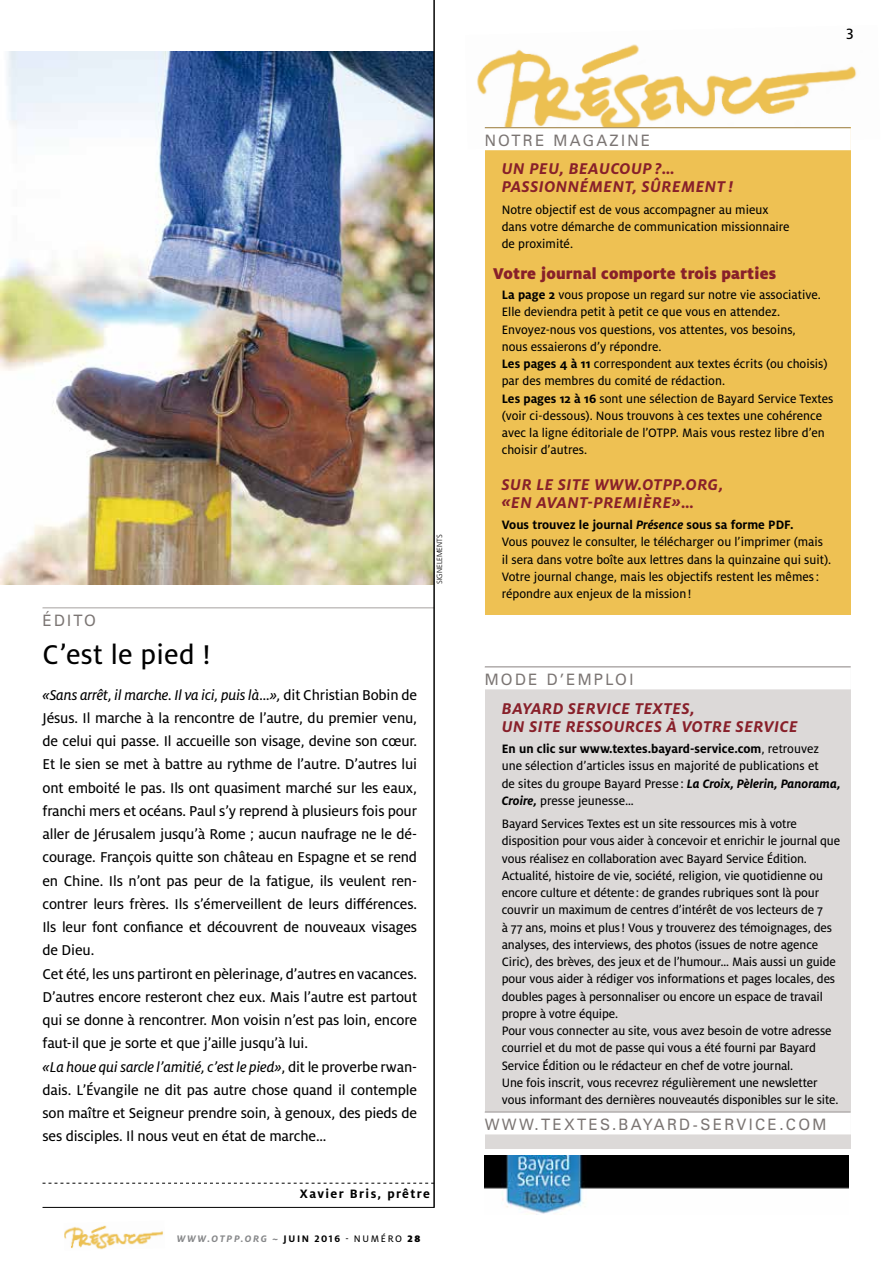
<style>
.page{position:relative;width:893px;height:1263px;background:#fff}
.page>*{position:absolute;margin:0;border:0;box-sizing:border-box;transform-origin:0 0}
.t1{font:30px "Milo OT Text";letter-spacing:.01em;color:#000}
.t2{font:italic 700 17.25px/18px "Milo OT";letter-spacing:.03em;color:#88202a}
.t3{font:900 17.25px "Milo OT";letter-spacing:.01em;color:#88202a}
.t4{font:16.5px "Milo OT Text";color:#000}
.t5{font:15.75px/23.2px "Milo OT Text";letter-spacing:-.01em;color:#000}
.t6{font:15.75px "Milo OT Text Ita";letter-spacing:-.01em;color:#000}
.t7{font:15.75px "Zurich BT";letter-spacing:.15em;color:#7b7573}
.t8{font:13.5px/17.2px "Milo OT Text";letter-spacing:-.01em;color:#000}
.t9{font:700 13.5px "Milo OT";color:#000}
.t10{font:700 13.5px "Milo OT";letter-spacing:.1em;color:#000}
.t11{font:italic 700 10.5px "Milo OT";letter-spacing:.16em;color:#87888a}
.t12{font:300 7.5px "Frutiger";color:#000}
.s1{font-family:"Milo OT Text"}
.s2{font-style:normal;color:#000}
.s3{font-family:"Milo OT Text";font-weight:400;font-style:normal;color:#000}
.s4{font-weight:900;font-style:normal;color:#000}
.s5{font-family:"Milo OT";font-weight:700}
.s6{font-style:italic}
.s7{font-family:"Milo OT Text";font-weight:400}
.s8{font-family:"Milo OT";font-weight:700;font-style:italic}
</style>
<div class="page">
<img style="left:477px;top:44px;width:380px;height:84px">
<div style="left:485px;top:128px;width:365px;height:487px;background:#eec153"></div>
<div style="left:484px;top:128px;width:367px;height:22px;background:#fff"></div>
<div style="left:485px;top:667px;width:365px;height:482px;background:#dcd9d8"></div>
<div style="left:484px;top:667px;width:367px;height:22px;background:#fff"></div>
<div style="left:484px;top:1112px;width:367px;height:22px;background:#fff"></div>
<img style="left:485px;top:1155px;width:363px;height:59px">
<svg style="left:43px;top:1183px;width:391px;height:1px"></svg>
<hr style="left:43px;top:1207px;width:391px;height:1px;background:#000">
<img style="left:0;top:51px;width:434px;height:533px">
<img style="left:64px;top:1225px;width:99px;height:25px">
<hr style="left:434px;top:0;width:1px;height:1208px;background:#000">
<p class="t7" style="left:43px;top:611px;width:55px">ÉDITO</p>
<h1 class="t1" style="left:43px;top:638px;width:170px">C’est le pied !</h1>
<p class="t6" style="left:43px;top:686px;width:376px">«Sans arrêt, il marche. Il va ici, puis là...», <span class="s1">dit Christian Bobin de</span></p>
<p class="t5" style="left:43px;top:706px;width:376px">Jésus. Il marche à la rencontre de l’autre, du premier venu, de celui qui passe. Il accueille son visage, devine son cœur.<br>Et le sien se met à battre au rythme de l’autre. D’autres lui ont emboité le pas. Ils ont quasiment marché sur les eaux, franchi mers et océans. Paul s’y reprend à plusieurs fois pour aller de Jérusalem jusqu’à Rome ; aucun naufrage ne le dé&shy;courage. François quitte son château en Espagne et se rend en Chine. Ils n’ont pas peur de la fatigue, ils veulent ren&shy;contrer leurs frères. Ils s’émerveillent de leurs différences.<br>Ils leur font confiance et découvrent de nouveaux visages de Dieu.<br>Cet été, les uns partiront en pèlerinage, d’autres en vacances.<br>D’autres encore resteront chez eux. Mais l’autre est partout qui se donne à rencontrer. Mon voisin n’est pas loin, encore faut-il que je sorte et que j’aille jusqu’à lui.</p>
<p class="t6" style="left:43px;top:1058px;width:376px">«La houe qui sarcle l’amitié, c’est le pied»<span class="s1">, dit le proverbe rwan-</span></p>
<p class="t5" style="left:43px;top:1078px;width:376px;text-align:justify">dais. L’Évangile ne dit pas autre chose quand il contemple son maître et Seigneur prendre soin, à genoux, des pieds de ses disciples. Il nous veut en état de marche...</p>
<p class="t12" style="left:435px;top:584px;width:51px;rotate:-90deg">SIGNELEMENTS</p>
<p class="t10" style="left:300px;top:1186px;width:131px">Xavier Bris, prêtre</p>
<p class="t11" style="left:177px;top:1233px;width:245px">WWW.OTPP.ORG ~ <span class="s2">JUIN 2016</span> <span class="s3">- NUMÉRO</span> <span class="s4">28</span></p>
<p class="t4" style="left:846px;top:24px;width:9px">3</p>
<p class="t7" style="left:485px;top:130px;width:167px">NOTRE MAGAZINE</p>
<p class="t2" style="left:502px;top:160px;width:233px">UN PEU, BEAUCOUP ?…<br>PASSIONNÉMENT, SÛREMENT !</p>
<p class="t8" style="left:502px;top:201px;width:289px">Notre objectif est de vous accompagner au mieux dans votre démarche de communication missionnaire de proximité.</p>
<p class="t3" style="left:493px;top:263px;width:284px">Votre journal comporte trois parties</p>
<p class="t8" style="left:502px;top:286px;width:333px"><span class="s5">La page 2</span> vous propose un regard sur notre vie associative.<br>Elle deviendra petit à petit ce que vous en attendez.<br>Envoyez-nous vos questions, vos attentes, vos besoins,<br>nous essaierons d’y répondre.<br><span class="s5">Les pages 4 à 11</span> correspondent aux textes écrits (ou choisis) par des membres du comité de rédaction.<br><span class="s5">Les pages 12 à 16</span> sont une sélection de Bayard Service Textes (voir ci-dessous). Nous trouvons à ces textes une cohérence avec la ligne éditoriale de l’OTPP. Mais vous restez libre d’en choisir d’autres.</p>
<p class="t2" style="left:502px;top:475px;width:223px">SUR LE SITE WWW.OTPP.ORG, « EN AVANT-PREMIÈRE»…</p>
<p class="t9" style="left:502px;top:517px;width:293px">Vous trouvez le journal <span class="s6">Présence</span> sous sa forme PDF.</p>
<p class="t8" style="left:502px;top:534px;width:331px">Vous pouvez le consulter, le télécharger ou l’imprimer (mais il sera dans votre boîte aux lettres dans la quinzaine qui suit).<br>Votre journal change, mais les objectifs restent les mêmes : répondre aux enjeux de la mission !</p>
<p class="t7" style="left:485px;top:670px;width:150px">MODE D’EMPLOI</p>
<p class="t2" style="left:502px;top:699px;width:298px">BAYARD SERVICE TEXTES,<br>UN SITE RESSOURCES À VOTRE SERVICE</p>
<p class="t9" style="left:502px;top:741px;width:319px">En un clic sur www.textes.bayard-service.com<span class="s7">, retrouvez</span></p>
<p class="t8" style="left:502px;top:757px;width:340px">une sélection d’articles issus en majorité de publications et<br>de sites du groupe Bayard Presse : <span class="s8">La Croix, Pèlerin, Panorama,<br>Croire,</span> presse jeunesse…</p>
<p class="t8" style="left:502px;top:815px;width:340px">Bayard Services Textes est un site ressources mis à votre disposition pour vous aider à concevoir et enrichir le journal que vous réalisez en collaboration avec Bayard Service Édition.<br>Actualité, histoire de vie, société, religion, vie quotidienne ou encore culture et détente: de grandes rubriques sont là pour couvrir un maximum de centres d’intérêt de vos lecteurs de 7<br>à 77 ans, moins et plus! Vous y trouverez des témoignages, des analyses, des interviews, des photos (issues de notre agence Ciric), des brèves, des jeux et de l’humour… Mais aussi un guide pour vous aider à rédiger vos informations et pages locales, des doubles pages à personnaliser ou encore un espace de travail propre à votre équipe.<br>Pour vous connecter au site, vous avez besoin de votre adresse courriel et du mot de passe qui vous a été fourni par Bayard Service Édition ou le rédacteur en chef de votre journal.<br>Une fois inscrit, vous recevrez régulièrement une newsletter vous informant des dernières nouveautés disponibles sur le site.</p>
<p class="t7" style="left:485px;top:1115px;width:343px">WWW.TEXTES.BAYARD-SERVICE.COM</p>
</div>
